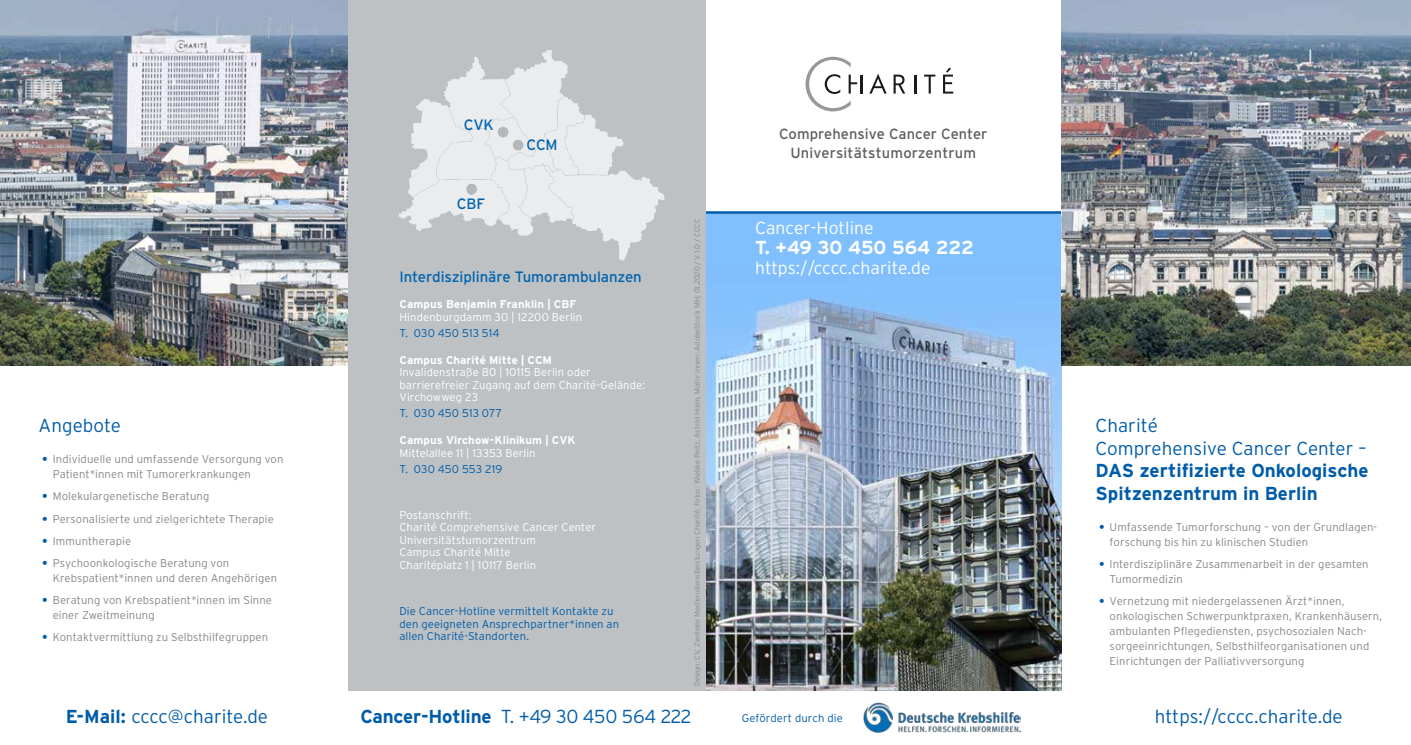
<style>
.page{position:relative;width:1411px;height:745px;background:#fff}
.page>*{position:absolute;margin:0;border:0;box-sizing:border-box;transform-origin:0 0}
.t1{font:300 18.75px/22.5px "Interstate";letter-spacing:.005em;color:#005ca9}
.t2{font:700 18.75px/22.5px "Interstate";color:#005ca9}
.t3{font:300 18.75px "Interstate";letter-spacing:-.025em;color:#005ca9}
.t4{font:700 18.75px "Interstate";letter-spacing:-.01em;color:#fff}
.t5{font:300 17.5px "Interstate";letter-spacing:.005em;color:#fff}
.t6{font:15px "Interstate";letter-spacing:-.005em;color:#0064b0}
.t7{font:14.75px/18.9px "Interstate";letter-spacing:.005em;color:#5a605e;text-align:center}
.t8{font:300 11.25px/15px "Interstate";letter-spacing:.01em;color:#8b8684}
.t9{font:300 11.25px/12.5px "Interstate";letter-spacing:.01em;color:#fff}
.t10{font:300 11.25px/12.5px "Interstate";letter-spacing:.01em;color:#005ca9}
.t11{font:700 11.25px "Interstate";letter-spacing:.01em;color:#fff}
.t12{font:300 7.5px "Interstate";color:#8b8684}
.s1{font-weight:700;color:#005ca9}
.s2{font-weight:700}
</style>
<div class="page">
<img style="left:705px;top:213px;width:356px;height:476px">
<img style="left:0;top:0;width:348px;height:365px">
<hr style="left:693px;top:211px;width:368px;height:2px;background:#005ca9">
<div style="left:348px;top:0;width:357px;height:689px;background:#bdc1c3"></div>
<img style="left:398px;top:50px;width:266px;height:210px">
<div style="left:513px;top:141px;width:9px;height:9px;background:#c3c9cc;border-radius:50%"></div>
<div style="left:497px;top:127px;width:11px;height:10px;background:#b4b8ba;border-radius:50%"></div>
<div style="left:513px;top:140px;width:10px;height:10px;background:#b4b8ba;border-radius:50%"></div>
<div style="left:466px;top:184px;width:11px;height:10px;background:#b4b8ba;border-radius:50%"></div>
<img style="left:1061px;top:0;width:349px;height:365px">
<svg style="left:924px;top:75px;width:11px;height:18px"></svg>
<svg style="left:914px;top:75px;width:2px;height:18px"></svg>
<svg style="left:869px;top:74px;width:17px;height:19px"></svg>
<svg style="left:893px;top:75px;width:12px;height:18px"></svg>
<svg style="left:943px;top:68px;width:10px;height:25px"></svg>
<svg style="left:805px;top:57px;width:57px;height:54px"></svg>
<img style="left:863px;top:702px;width:157px;height:30px">
<h1 class="t1" style="left:39px;top:413px;width:84px">Angebote</h1>
<p class="t8" style="left:53px;top:451px;width:232px;text-indent:-11px"><span class="s1">•</span> Individuelle und umfassende Versorgung von<br>Patient*innen mit Tumorerkrankungen</p>
<p class="t8" style="left:42px;top:488px;width:169px"><span class="s1">•</span> Molekulargenetische Beratung</p>
<p class="t8" style="left:42px;top:510px;width:233px"><span class="s1">•</span> Personalisierte und zielgerichtete Therapie</p>
<p class="t8" style="left:42px;top:532px;width:91px"><span class="s1">•</span> Immuntherapie</p>
<p class="t8" style="left:53px;top:554px;width:226px;text-indent:-11px"><span class="s1">•</span> Psychoonkologische Beratung von<br>Krebspatient*innen und deren Angehörigen</p>
<p class="t8" style="left:53px;top:592px;width:221px;text-indent:-11px"><span class="s1">•</span> Beratung von Krebspatient*innen im Sinne einer Zweitmeinung</p>
<p class="t8" style="left:42px;top:629px;width:227px"><span class="s1">•</span> Kontaktvermittlung zu Selbsthilfegruppen</p>
<h3 class="t6" style="left:464px;top:117px;width:32px">CVK</h3>
<h3 class="t6" style="left:457px;top:195px;width:30px">CBF</h3>
<h3 class="t6" style="left:526px;top:136px;width:33px">CCM</h3>
<h3 class="t6" style="left:399px;top:268px;width:244px">Interdisziplinäre Tumorambulanzen</h3>
<p class="t11" style="left:399px;top:298px;width:179px">Campus Benjamin Franklin | CBF</p>
<p class="t9" style="left:399px;top:310px;width:184px">Hindenburgdamm 30 | 12200 Berlin</p>
<p class="t10" style="left:399px;top:326px;width:102px">T. 030 450 513 514</p>
<p class="t11" style="left:399px;top:353px;width:154px">Campus Charité Mitte | CCM</p>
<p class="t9" style="left:399px;top:365px;width:247px">Invalidenstraße 80 | 10115 Berlin oder barrierefreier Zugang auf dem Charité-Gelände:<br>Virchowweg 23</p>
<p class="t10" style="left:399px;top:407px;width:104px">T. 030 450 513 077</p>
<p class="t11" style="left:399px;top:433px;width:177px">Campus Virchow-Klinikum | CVK</p>
<p class="t9" style="left:399px;top:446px;width:138px">Mittelallee 11 | 13353 Berlin</p>
<p class="t10" style="left:399px;top:462px;width:104px">T. 030 450 553 219</p>
<p class="t9" style="left:399px;top:508px;width:198px">Postanschrift:<br>Charité Comprehensive Cancer Center<br>Universitätstumorzentrum<br>Campus Charité Mitte<br>Charitéplatz 1 | 10117 Berlin</p>
<p class="t10" style="left:399px;top:604px;width:221px">Die Cancer-Hotline vermittelt Kontakte zu den geeigneten Ansprechpartner*innen an allen Charité-Standorten.</p>
<p class="t12" style="left:692px;top:685px;width:469px;rotate:-90deg">Design: CV, Zentrale Mediendienstleistungen Charité; Fotos: Wiebke Peitz, Astrid Holm, Motiv innen: AdobeStock MH; 01.2020 / V 1.0 / CCCC</p>
<h3 class="t7" style="left:779px;top:124px;width:210px">Comprehensive Cancer Center<br>Universitätstumorzentrum</h3>
<h2 class="t5" style="left:755px;top:218px;width:120px">Cancer-Hotline</h2>
<h1 class="t4" style="left:755px;top:237px;width:220px">T. +49 30 450 564 222</h1>
<h2 class="t5" style="left:755px;top:258px;width:177px">https://cccc.charite.de</h2>
<h1 class="t1" style="left:1095px;top:413px;width:272px">Charité<br>Comprehensive Cancer Center –</h1>
<h1 class="t2" style="left:1095px;top:458px;width:274px">DAS zertifizierte Onkologische<br>Spitzenzentrum in Berlin</h1>
<p class="t8" style="left:1109px;top:519px;width:269px;text-indent:-11px"><span class="s1">•</span> Umfassende Tumorforschung – von der Grundlagen&shy;forschung bis hin zu klinischen Studien</p>
<p class="t8" style="left:1109px;top:556px;width:260px;text-indent:-11px"><span class="s1">•</span> Interdisziplinäre Zusammenarbeit in der gesamten<br>Tumormedizin</p>
<p class="t8" style="left:1109px;top:593px;width:274px;text-indent:-11px"><span class="s1">•</span> Vernetzung mit niedergelassenen Ärzt*innen, onkologischen Schwerpunktpraxen, Krankenhäusern, ambulanten Pflegediensten, psychosozialen Nach&shy;sorgeeinrichtungen, Selbsthilfeorganisationen und Einrichtungen der Palliativversorgung</p>
<h1 class="t1" style="left:66px;top:705px;width:204px"><span class="s2">E-Mail:</span> cccc@charite.de</h1>
<h1 class="t3" style="left:360px;top:705px;width:332px"><span class="s2">Cancer-Hotline</span> T. +49 30 450 564 222</h1>
<h1 class="t1" style="left:1154px;top:705px;width:189px">https://cccc.charite.de</h1>
<p class="t10" style="left:741px;top:711px;width:102px">Gefördert durch die</p>
</div>
